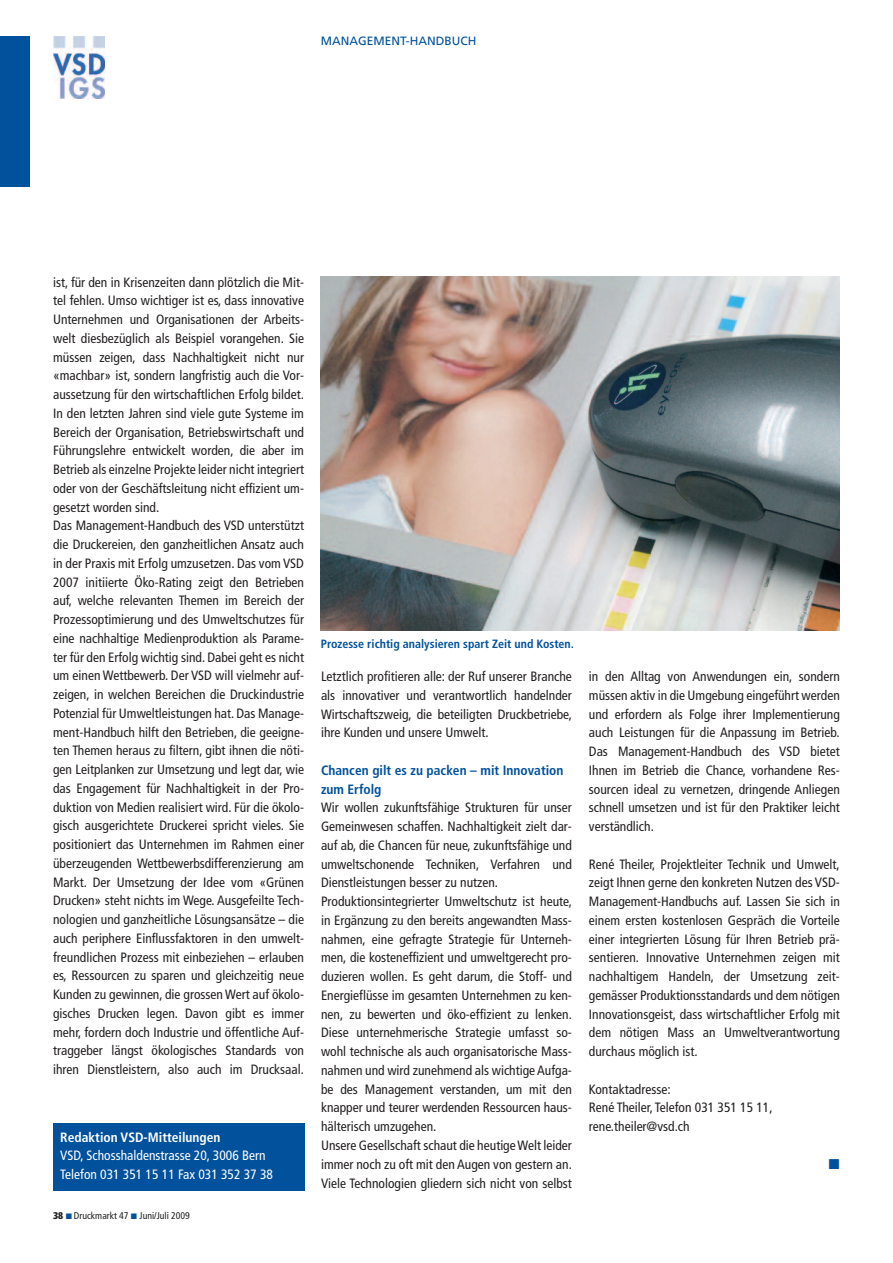
<style>
.page{position:relative;width:893px;height:1263px;background:#fff}
.page>*{position:absolute;margin:0;border:0;box-sizing:border-box;transform-origin:0 0}
.t1{font:condensed 13.5px/18.8px "Frutiger";color:#231f20}
.t2{font:condensed 13.5px/18.8px "Frutiger";color:#fff}
.t3{font:700 condensed 13.5px/18.8px "Frutiger";color:#01519c}
.t4{font:700 condensed 13.5px "Frutiger";color:#fff}
.t5{font:700 condensed 12px "Frutiger";color:#01519c}
.t6{font:12px "Frutiger";color:#01519c}
.t7{font:condensed 9.75px "Frutiger";color:#231f20}
.s1{font-weight:900}
</style>
<div class="page">
<img style="left:53px;top:36px;width:52px;height:62px">
<div style="left:0;top:36px;width:30px;height:151px;background:#01519c"></div>
<div style="left:53px;top:1123px;width:252px;height:68px;background:#01519c"></div>
<img style="left:321px;top:276px;width:519px;height:355px">
<p class="t6" style="left:321px;top:36px;width:157px">MANAGEMENT-HANDBUCH</p>
<p class="t1" style="left:53px;top:274px;width:252px">ist, für den in Krisenzeiten dann plötzlich die Mit&shy;tel fehlen. Umso wichtiger ist es, dass innovative Unternehmen und Organisationen der Arbeits&shy;welt diesbezüglich als Beispiel vorangehen. Sie müssen zeigen, dass Nachhaltigkeit nicht nur «machbar» ist, sondern langfristig auch die Vor&shy;aussetzung für den wirtschaftlichen Erfolg bildet.<br>In den letzten Jahren sind viele gute Systeme im Bereich der Organisation, Betriebswirtschaft und Führungslehre entwickelt worden, die aber im Betrieb als einzelne Projekte leider nicht integriert oder von der Geschäftsleitung nicht effizient um&shy;gesetzt worden sind.<br>Das Management-Handbuch des VSD unterstützt die Druckereien, den ganzheitlichen Ansatz auch in der Praxis mit Erfolg umzusetzen. Das vom VSD 2007 initiierte Öko-Rating zeigt den Betrieben auf, welche relevanten Themen im Bereich der Prozessoptimierung und des Umweltschutzes für eine nachhaltige Medienproduktion als Parame&shy;ter für den Erfolg wichtig sind. Dabei geht es nicht um einen Wettbewerb. Der VSD will vielmehr auf&shy;zeigen, in welchen Bereichen die Druckindustrie Potenzial für Umweltleistungen hat. Das Manage&shy;ment-Handbuch hilft den Betrieben, die geeigne&shy;ten Themen heraus zu filtern, gibt ihnen die nöti&shy;gen Leitplanken zur Umsetzung und legt dar, wie das Engagement für Nachhaltigkeit in der Pro&shy;duktion von Medien realisiert wird. Für die ökolo&shy;gisch ausgerichtete Druckerei spricht vieles. Sie positioniert das Unternehmen im Rahmen einer überzeugenden Wettbewerbsdifferenzierung am Markt. Der Umsetzung der Idee vom «Grünen Drucken» steht nichts im Wege. Ausgefeilte Tech&shy;nologien und ganzheitliche Lösungsansätze – die auch periphere Einflussfaktoren in den umwelt&shy;freundlichen Prozess mit einbeziehen – erlauben es, Ressourcen zu sparen und gleichzeitig neue Kunden zu gewinnen, die grossen Wert auf ökolo&shy;gisches Drucken legen. Davon gibt es immer mehr, fordern doch Industrie und öffentliche Auf&shy;traggeber längst ökologisches Standards von ihren Dienstleistern, also auch im Drucksaal.</p>
<p class="t4" style="left:60px;top:1131px;width:162px">Redaktion VSD-Mitteilungen</p>
<p class="t2" style="left:60px;top:1147px;width:214px">VSD, Schosshaldenstrasse 20, 3006 Bern<br>Telefon 031 351 15 11 Fax 031 352 37 38</p>
<p class="t7" style="left:53px;top:1212px;width:138px"><span class="s1">38</span> Druckmarkt 47 Juni/Juli 2009</p>
<p class="t5" style="left:321px;top:639px;width:255px">Prozesse richtig analysieren spart Zeit und Kosten.</p>
<p class="t1" style="left:321px;top:668px;width:252px;text-align:justify">Letztlich profitieren alle: der Ruf unserer Branche als innovativer und verantwortlich handelnder Wirtschaftszweig, die beteiligten Druckbetriebe, ihre Kunden und unsere Umwelt.</p>
<p class="t3" style="left:321px;top:762px;width:244px">Chancen gilt es zu packen – mit Innovation zum Erfolg</p>
<p class="t1" style="left:321px;top:799px;width:252px">Wir wollen zukunftsfähige Strukturen für unser Gemeinwesen schaffen. Nachhaltigkeit zielt dar&shy;auf ab, die Chancen für neue, zukunftsfähige und umweltschonende Techniken, Verfahren und Dienstleistungen besser zu nutzen.<br>Produktionsintegrierter Umweltschutz ist heute, in Ergänzung zu den bereits angewandten Mass&shy;nahmen, eine gefragte Strategie für Unterneh&shy;men, die kosteneffizient und umweltgerecht pro&shy;duzieren wollen. Es geht darum, die Stoff- und Energieflüsse im gesamten Unternehmen zu ken&shy;nen, zu bewerten und öko-effizient zu lenken.<br>Diese unternehmerische Strategie umfasst so&shy;wohl technische als auch organisatorische Mass&shy;nahmen und wird zunehmend als wichtigeAufga&shy;be des Management verstanden, um mit den knapper und teurer werdenden Ressourcen haus&shy;hälterisch umzugehen.<br>Unsere Gesellschaft schaut die heutigeWelt leider immer noch zu oft mit den Augen von gestern an.<br>Viele Technologien gliedern sich nicht von selbst</p>
<p class="t1" style="left:589px;top:668px;width:252px;text-align:justify">in den Alltag von Anwendungen ein, sondern müssen aktiv in die Umgebung eingeführt werden und erfordern als Folge ihrer Implementierung auch Leistungen für die Anpassung im Betrieb.<br>Das Management-Handbuch des VSD bietet Ihnen im Betrieb die Chance, vorhandene Res&shy;sourcen ideal zu vernetzen, dringende Anliegen schnell umsetzen und ist für den Praktiker leicht verständlich.</p>
<p class="t1" style="left:589px;top:856px;width:252px;text-align:justify">René Theiler, Projektleiter Technik und Umwelt, zeigt Ihnen gerne den konkreten Nutzen des VSD-Management-Handbuchs auf. Lassen Sie sich in einem ersten kostenlosen Gespräch die Vorteile einer integrierten Lösung für Ihren Betrieb prä&shy;sentieren. Innovative Unternehmen zeigen mit nachhaltigem Handeln, der Umsetzung zeit&shy;gemässer Produktionsstandards und dem nötigen Innovationsgeist, dass wirtschaftlicher Erfolg mit dem nötigen Mass an Umweltverantwortung durchaus möglich ist.</p>
<p class="t1" style="left:589px;top:1081px;width:185px">Kontaktadresse:<br>René Theiler, Telefon 031 351 15 11, rene.theiler@vsd.ch</p>
</div>
